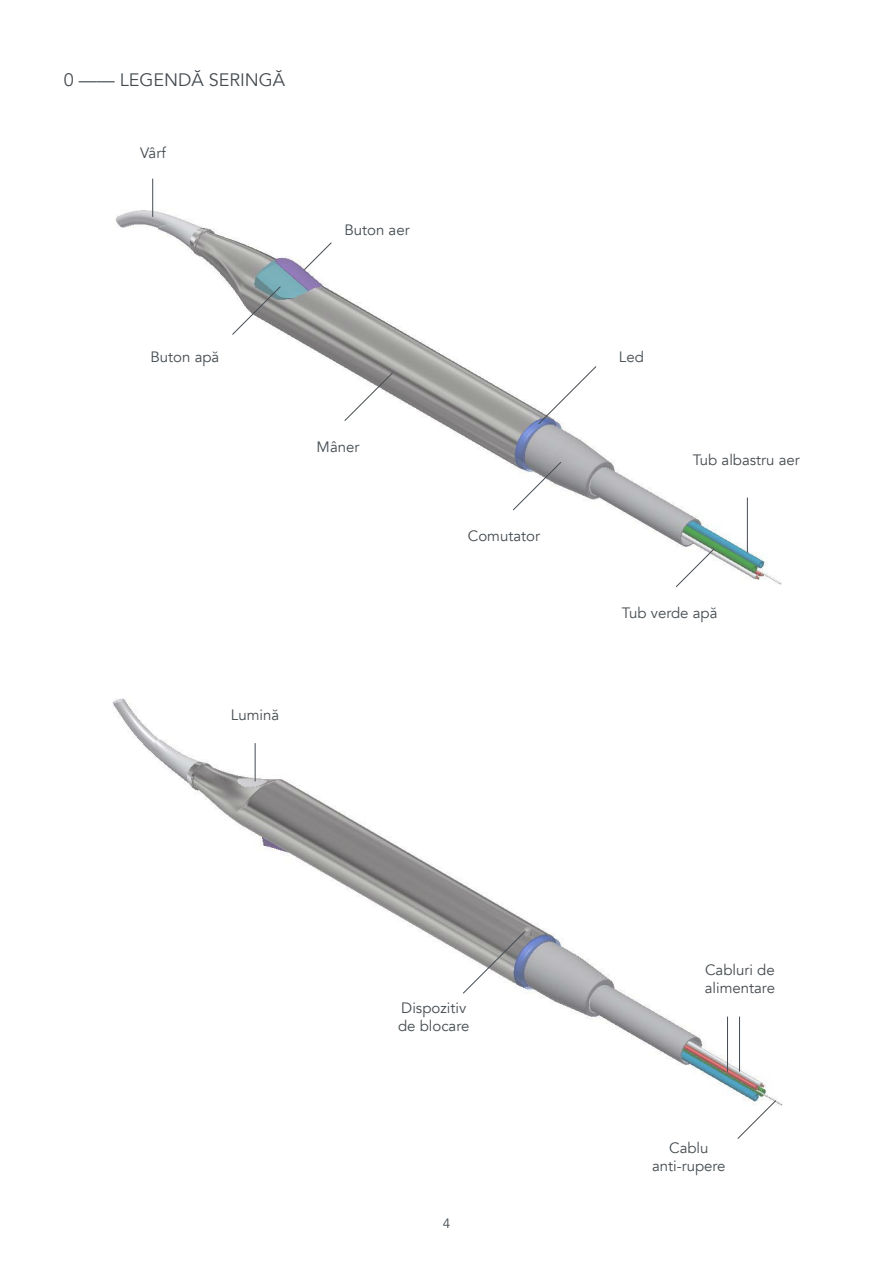
<style>
.page{position:relative;width:893px;height:1263px;background:#fff}
.page>*{position:absolute;margin:0;border:0;box-sizing:border-box;transform-origin:0 0}
.t1{font:18px "Avenir";color:#454c51}
.t2{font:15px/18px "Avenir";color:#454c51}
.t3{font:13.5px "Avenir";color:#454c51}
</style>
<div class="page">
<img style="left:115px;top:191px;width:667px;height:394px">
<img style="left:112px;top:698px;width:671px;height:408px">
<hr style="left:152px;top:179px;width:1px;height:38px;background:#454c51">
<hr style="left:255px;top:743px;width:1px;height:38px;background:#454c51">
<svg style="left:303px;top:242px;width:29px;height:29px"></svg>
<svg style="left:231px;top:286px;width:50px;height:50px"></svg>
<svg style="left:344px;top:372px;width:50px;height:50px"></svg>
<svg style="left:462px;top:930px;width:64px;height:64px"></svg>
<svg style="left:512px;top:461px;width:50px;height:50px"></svg>
<svg style="left:675px;top:548px;width:40px;height:39px"></svg>
<svg style="left:737px;top:1099px;width:40px;height:40px"></svg>
<hr style="left:747px;top:497px;width:1px;height:55px;background:#454c51">
<hr style="left:727px;top:1016px;width:1px;height:55px;background:#454c51">
<hr style="left:739px;top:1016px;width:1px;height:55px;background:#454c51">
<svg style="left:538px;top:365px;width:59px;height:60px"></svg>
<p class="t1" style="left:64px;top:69px;width:223px">0 —— LEGENDĂ SERINGĂ</p>
<p class="t2" style="left:140px;top:144px;width:27px">Vârf</p>
<p class="t2" style="left:344px;top:221px;width:67px">Buton aer</p>
<p class="t2" style="left:151px;top:349px;width:70px">Buton apă</p>
<p class="t2" style="left:317px;top:438px;width:44px">Mâner</p>
<p class="t2" style="left:468px;top:527px;width:74px">Comutator</p>
<p class="t2" style="left:231px;top:706px;width:50px">Lumină</p>
<p class="t2" style="left:619px;top:349px;width:27px">Led</p>
<p class="t2" style="left:693px;top:451px;width:109px">Tub albastru aer</p>
<p class="t2" style="left:622px;top:604px;width:97px">Tub verde apă</p>
<p class="t2" style="left:398px;top:999px;width:73px">Dispozitiv de blocare</p>
<p class="t3" style="left:443px;top:1215px;width:9px">4</p>
<p class="t2" style="left:705px;top:961px;width:72px">Cabluri de alimentare</p>
<p class="t2" style="left:652px;top:1139px;width:75px;text-align:center">Cablu anti-rupere</p>
</div>
